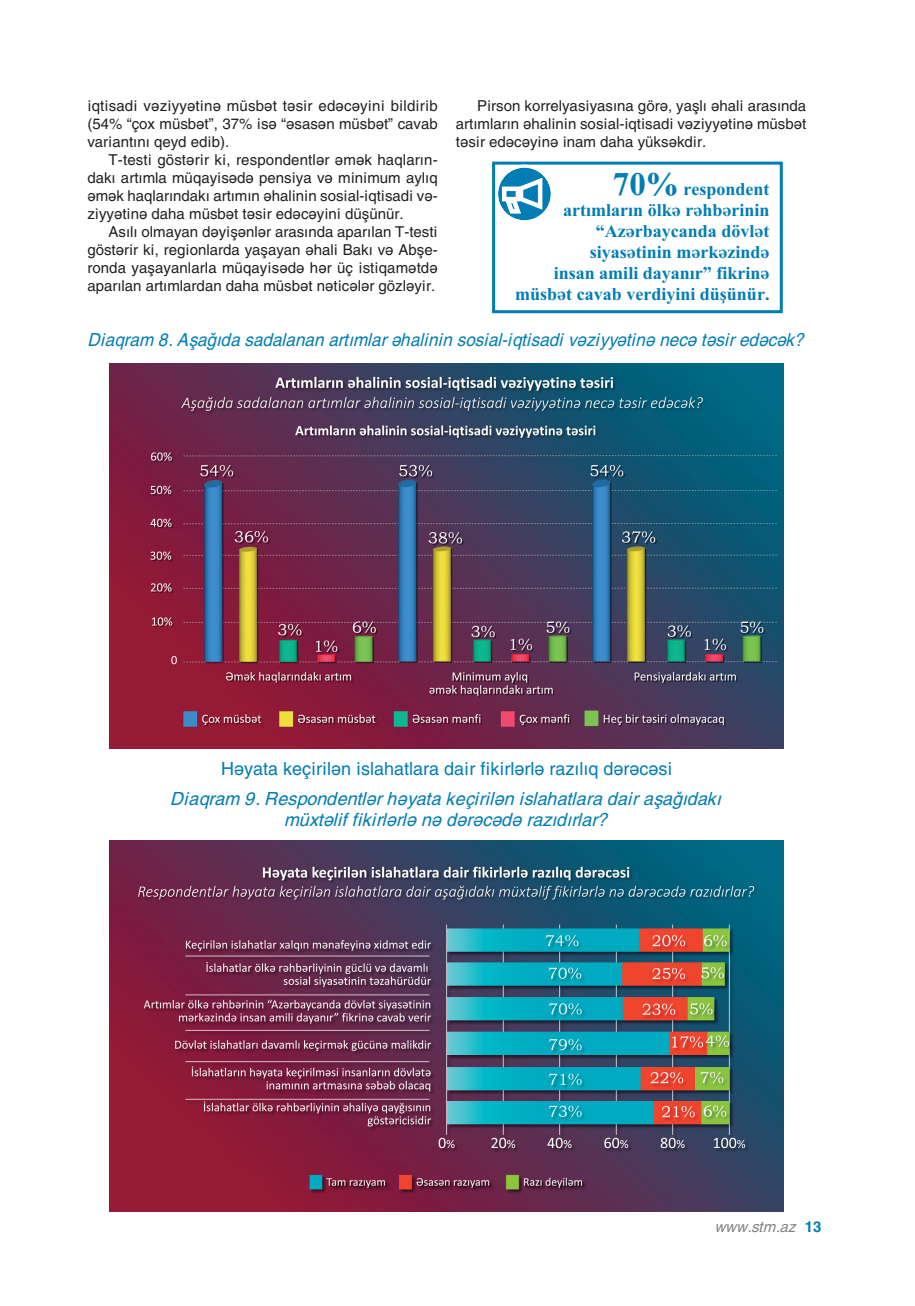
<style>
.page{position:relative;width:915px;height:1306px;background:#fff}
.page>*{position:absolute;margin:0;border:0;box-sizing:border-box;transform-origin:0 0}
.t1{font:italic 18.15px/21.1px "N Lat Helv";color:#007db5;text-align:center}
.t2{font:18.15px "N Lat Helv";color:#007db5}
.t3{font:700 18px/21px "N Lat Times";color:#007db5;text-align:right}
.t4{font:italic 18px "N Lat Helv";color:#007db5;scale:.95 1}
.t5{font:15px/18px "N Lat Helv";color:#231f20;text-align:justify}
.t6{font:italic 15px "N Lat Helv";color:#808285}
.s1{font-size:33px}
.s2{font-weight:700;font-style:normal;color:#007db5}
</style>
<div class="page">
<img style="left:109px;top:363px;width:673px;height:385px">
<img style="left:109px;top:840px;width:673px;height:371px">
<div style="left:492px;top:162px;width:290px;height:151px;border:3px solid #007db5"></div>
<svg style="left:495px;top:165px;width:58px;height:58px"></svg>
<div style="left:502px;top:186px;width:18px;height:15px;border:4px solid #fff"></div>
<p class="t5" style="left:87px;top:97px;width:352px">игтисади вязиййятиня мцсбят тясир едяъяйини билдириб (54% “чох мцсбят”, 37% ися “ясасян мцсбят” ъаваб вариантыны гейд едиб).</p>
<p class="t5" style="left:87px;top:151px;width:352px;text-indent:21px">Т-тести эюстярир ки, респондентляр ямяк щагларын&shy;дакы артымла мцгайисядя пенсийа вя минимум айлыг ямяк щагларындакы артымын ящалинин сосиал-игтисади вя&shy;зиййятиня даща мцсбят тясир едяъяйини дцшцнцр.</p>
<p class="t5" style="left:87px;top:223px;width:352px;text-indent:21px">Асылы олмайан дяйишянляр арасында апарылан Т-тести эюстярир ки, реэионларда йашайан ящали Бакы вя Абше&shy;ронда йашайанларла мцгайисядя щяр цч истигамятдя апарылан артымлардан даща мцсбят нятиъяляр эюзляйир.</p>
<p class="t5" style="left:455px;top:97px;width:352px;text-indent:21px">Пирсон коррелйасийасына эюря, йашлы ящали арасында артымларын ящалинин сосиал-игтисади вязиййятиня мцсбят тясир едяъяйиня инам даща йцксякдир.</p>
<p class="t3" style="left:515px;top:178px;width:256px"><span class="s1">70%</span> респондент<br>артымларын юлкя рящбяринин “Азярбайъанда дювлят сийасятинин мяркязиндя<br>инсан амили дайаныр” фикриня мцсбят ъаваб вердийини дцшцнцр.</p>
<p class="t4" style="left:89px;top:329px;width:755px">Диаграм 8. Ашаьыда садаланан артымлар ящалинин сосиал-игтисади вязиййятиня неъя тясир едяъяк?</p>
<p class="t2" style="left:221px;top:757px;width:453px">Щяйата кечирилян ислащатлара даир фикирлярля разылыг дяряъяси</p>
<p class="t1" style="left:171px;top:788px;width:552px">Диаграм 9. Респондентляр щяйата кечирилян ислащатлара даир ашаьыдакы мцхтялиф фикирлярля ня дяряъядя разыдырлар?</p>
<p class="t6" style="left:715px;top:1217px;width:107px">www.stm.az <span class="s2">13</span></p>
</div>
